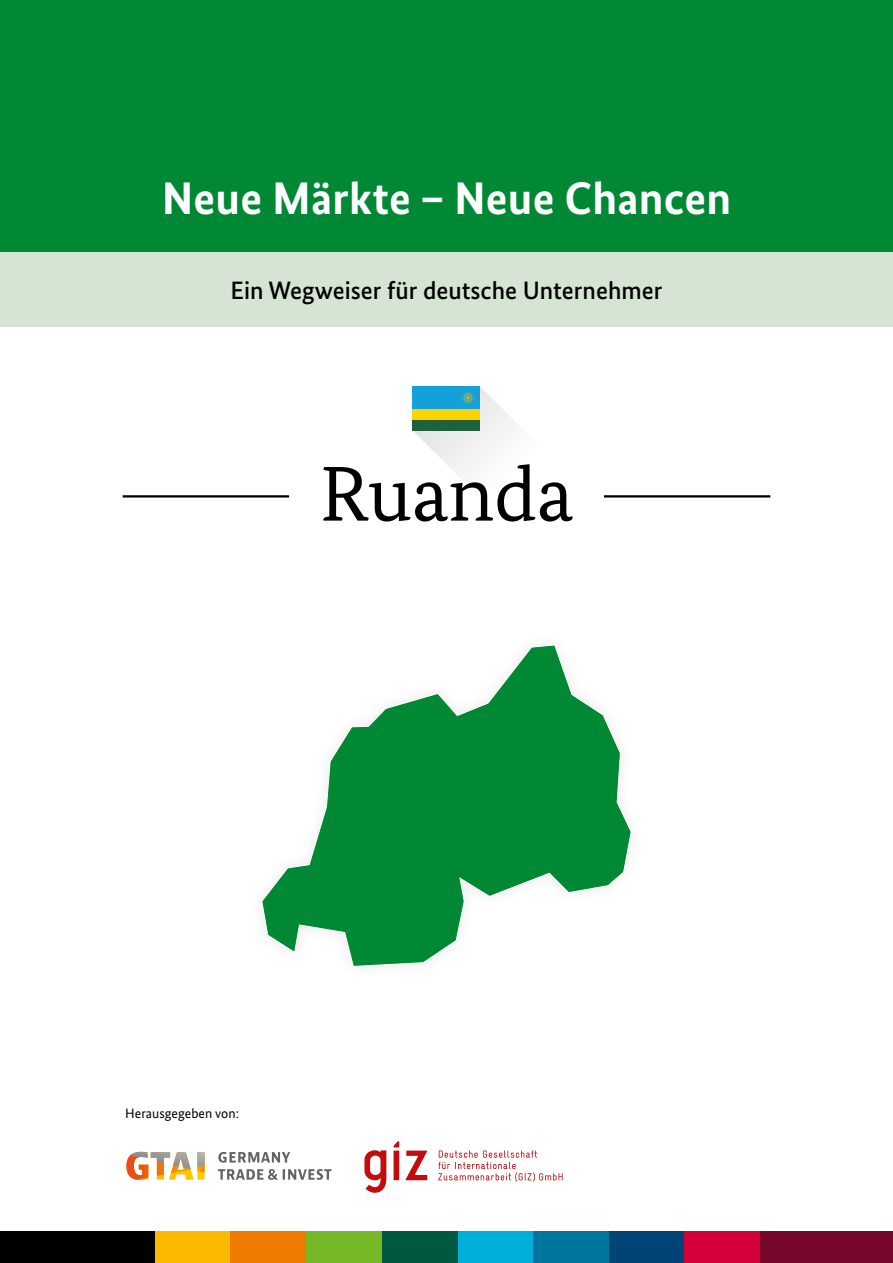
<style>
.page{position:relative;width:893px;height:1263px;background:#fff}
.page>*{position:absolute;margin:0;border:0;box-sizing:border-box;transform-origin:0 0}
.t1{font:77.7px "Bundes Serif";color:#000}
.t2{font:700 45.75px "Bundes Sans";letter-spacing:.005em;color:#fff}
.t3{font:500 25.2px "Bundes Sans";color:#000}
.t4{font:13.65px "Bundes Sans";color:#000}
</style>
<div class="page">
<div style="left:0;top:0;width:893px;height:252px;background:#008835"></div>
<div style="left:0;top:252px;width:893px;height:75px;background:#d5e4d3"></div>
<div style="left:0;top:1231px;width:155px;height:32px;background:#000"></div>
<div style="left:155px;top:1231px;width:77px;height:32px;background:#fbba00"></div>
<div style="left:231px;top:1231px;width:75px;height:32px;background:#ef7c00"></div>
<div style="left:457px;top:1231px;width:76px;height:32px;background:#00b0db"></div>
<div style="left:608px;top:1231px;width:76px;height:32px;background:#004377"></div>
<div style="left:759px;top:1231px;width:134px;height:32px;background:#77072a"></div>
<div style="left:684px;top:1231px;width:75px;height:32px;background:#d3003a"></div>
<div style="left:306px;top:1231px;width:76px;height:32px;background:#76b828"></div>
<div style="left:382px;top:1231px;width:75px;height:32px;background:#005840"></div>
<div style="left:533px;top:1231px;width:75px;height:32px;background:#0075a0"></div>
<hr style="left:123px;top:495px;width:166px;height:2px;background:#000">
<hr style="left:604px;top:495px;width:166px;height:2px;background:#000">
<svg style="left:261px;top:645px;width:370px;height:322px"></svg>
<svg style="left:414px;top:387px;width:248px;height:111px"></svg>
<div style="left:413px;top:386px;width:67px;height:45px;background:#20603d"></div>
<div style="left:413px;top:386px;width:67px;height:34px;background:#fbd300"></div>
<div style="left:413px;top:386px;width:67px;height:22px;background:#14a0db"></div>
<svg style="left:461px;top:391px;width:14px;height:14px"></svg>
<svg style="left:364px;top:1150px;width:22px;height:43px"></svg>
<svg style="left:406px;top:1150px;width:21px;height:30px"></svg>
<svg style="left:394px;top:1141px;width:5px;height:39px"></svg>
<svg style="left:438px;top:1150px;width:125px;height:31px"></svg>
<svg style="left:126px;top:1152px;width:79px;height:28px"></svg>
<svg style="left:218px;top:1152px;width:113px;height:28px"></svg>
<h2 class="t2" style="left:162px;top:170px;width:571px">Neue Märkte – Neue Chancen</h2>
<p class="t3" style="left:231px;top:275px;width:433px">Ein Wegweiser für deutsche Unternehmer</p>
<h1 class="t1" style="left:320px;top:447px;width:255px">Ruanda</h1>
<p class="t4" style="left:125px;top:1105px;width:115px">Herausgegeben von:</p>
</div>
